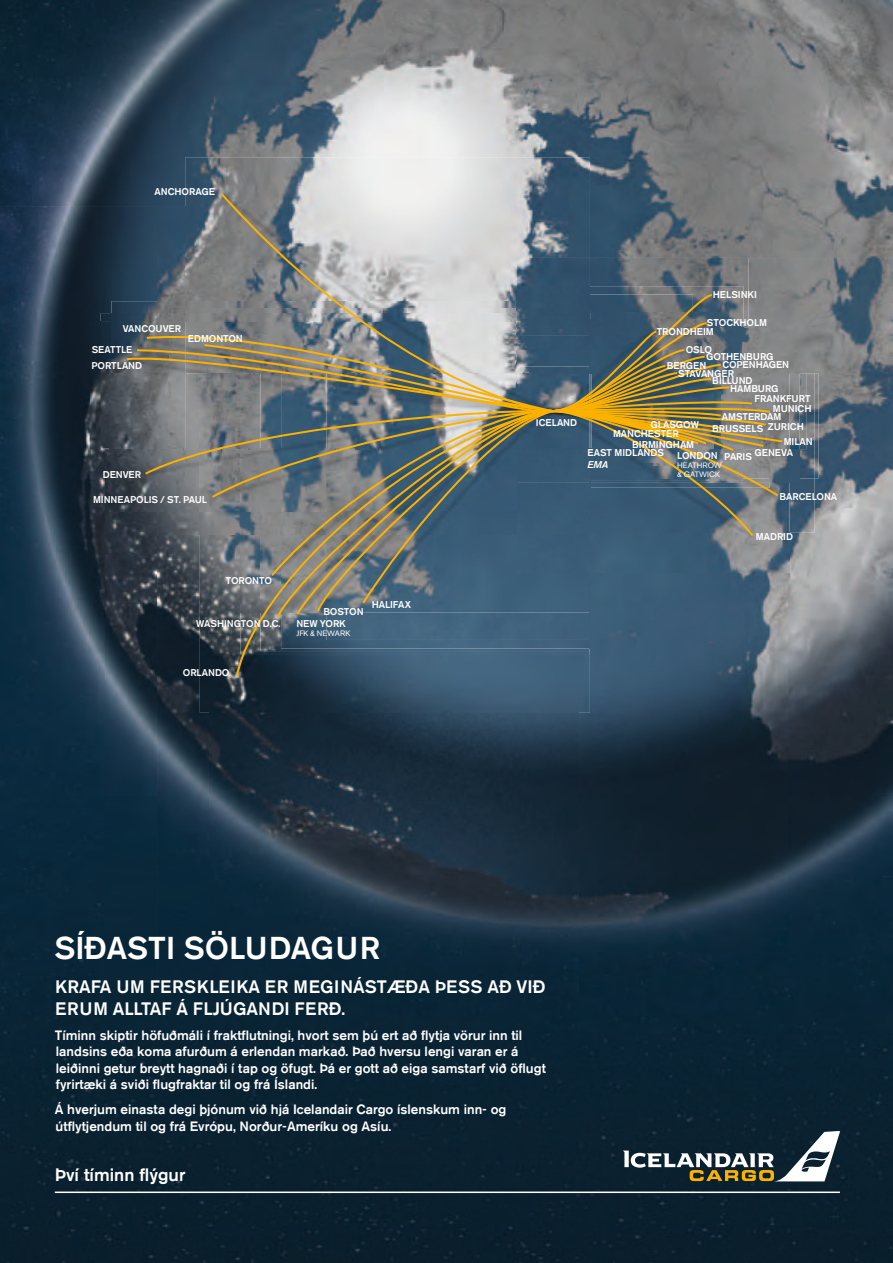
<style>
.page{position:relative;width:893px;height:1263px;background:#fff}
.page>*{position:absolute;margin:0;border:0;box-sizing:border-box;transform-origin:0 0}
.t1{font:500 31.5px "Altitude";color:#fff}
.t2{font:500 18px/21.6px "Altitude";color:#fff}
.t3{font:500 13.5px/16.5px "Altitude";color:#fff}
.t4{font:500 9.75px/15.9px "Altitude";letter-spacing:-.005em;color:#fff}
.t5{font:italic 500 9.75px "Altitude";color:#fff}
.t6{font:7.8px/9px "Altitude";letter-spacing:.01em;color:#fff}
</style>
<div class="page">
<div style="left:0;top:1034px;width:893px;height:229px;background:#0a2130"></div>
<img style="left:0;top:0;width:577px;height:206px">
<img style="left:577px;top:0;width:316px;height:258px">
<img style="left:0;top:206px;width:157px;height:155px">
<img style="left:157px;top:206px;width:28px;height:87px">
<img style="left:749px;top:258px;width:144px;height:155px">
<img style="left:0;top:361px;width:105px;height:673px">
<img style="left:105px;top:449px;width:52px;height:585px">
<img style="left:788px;top:413px;width:105px;height:621px">
<img style="left:157px;top:606px;width:53px;height:428px">
<img style="left:578px;top:606px;width:210px;height:428px">
<img style="left:210px;top:713px;width:368px;height:321px">
<img style="left:200px;top:606px;width:390px;height:107px">
<img style="left:590px;top:573px;width:1px;height:67px">
<img style="left:556px;top:640px;width:34px;height:8px">
<img style="left:556px;top:612px;width:34px;height:28px">
<img style="left:109px;top:450px;width:16px;height:61px">
<img style="left:101px;top:313px;width:10px;height:9px">
<img style="left:111px;top:301px;width:14px;height:12px">
<img style="left:111px;top:313px;width:14px;height:9px">
<img style="left:111px;top:449px;width:58px;height:1px">
<img style="left:802px;top:479px;width:12px;height:54px">
<img style="left:814px;top:374px;width:4px;height:105px">
<img style="left:802px;top:374px;width:12px;height:105px">
<img style="left:802px;top:374px;width:4px;height:75px">
<img style="left:590px;top:258px;width:159px;height:35px">
<img style="left:590px;top:286px;width:153px;height:7px">
<img style="left:91px;top:322px;width:34px;height:127px">
<img style="left:109px;top:374px;width:2px;height:75px">
<img style="left:185px;top:157px;width:405px;height:136px">
<img style="left:556px;top:258px;width:34px;height:35px">
<svg style="left:234px;top:606px;width:322px;height:72px;background:#425e72"></svg>
<svg style="left:219px;top:191px;width:337px;height:102px;background:#b1b5b6"></svg>
<svg style="left:125px;top:293px;width:677px;height:313px;background:#6c7674"></svg>
<hr style="left:55px;top:1191px;width:785px;height:2px;background:#fff">
<svg style="left:623px;top:1131px;width:217px;height:50px"></svg>
<p class="t4" style="left:155px;top:184px;width:62px">ANCHORAGE</p>
<p class="t4" style="left:123px;top:320px;width:60px">VANCOUVER</p>
<p class="t4" style="left:91px;top:342px;width:52px">SEATTLE<br>PORTLAND</p>
<p class="t4" style="left:188px;top:331px;width:57px">EDMONTON</p>
<p class="t4" style="left:103px;top:467px;width:40px">DENVER</p>
<p class="t4" style="left:93px;top:492px;width:116px">MINNEAPOLIS / ST. PAUL</p>
<p class="t4" style="left:226px;top:573px;width:48px">TORONTO</p>
<p class="t4" style="left:323px;top:603px;width:42px">BOSTON</p>
<p class="t4" style="left:196px;top:616px;width:86px">WASHINGTON D.C.</p>
<p class="t4" style="left:296px;top:615px;width:51px">NEW YORK</p>
<p class="t6" style="left:296px;top:629px;width:55px">JFK &amp; NEWARK</p>
<p class="t4" style="left:372px;top:596px;width:41px">HALIFAX</p>
<p class="t4" style="left:183px;top:665px;width:48px">ORLANDO</p>
<p class="t4" style="left:536px;top:414px;width:43px">ICELAND</p>
<p class="t4" style="left:713px;top:287px;width:46px">HELSINKI</p>
<p class="t4" style="left:707px;top:315px;width:62px">STOCKHOLM</p>
<p class="t4" style="left:686px;top:341px;width:28px">OSLO</p>
<p class="t4" style="left:706px;top:348px;width:69px">GOTHENBURG</p>
<p class="t4" style="left:722px;top:357px;width:68px">COPENHAGEN</p>
<p class="t4" style="left:730px;top:377px;width:50px;line-height:7.9px;text-indent:-18px">BILLUND<br>HAMBURG</p>
<p class="t4" style="left:755px;top:394px;width:58px;line-height:9.6px;text-align:right">FRANKFURT<br>MUNICH</p>
<p class="t4" style="left:768px;top:419px;width:37px">ZURICH</p>
<p class="t4" style="left:724px;top:448px;width:29px">PARIS</p>
<p class="t4" style="left:657px;top:323px;width:59px">TRONDHEIM</p>
<p class="t4" style="left:667px;top:358px;width:41px">BERGEN</p>
<p class="t4" style="left:678px;top:365px;width:57px">STAVANGER</p>
<p class="t4" style="left:722px;top:408px;width:61px">AMSTERDAM</p>
<p class="t4" style="left:677px;top:448px;width:42px">LONDON</p>
<p class="t6" style="left:677px;top:461px;width:46px">HEATHROW &amp; GATWICK</p>
<p class="t4" style="left:650px;top:417px;width:50px">GLASGOW</p>
<p class="t4" style="left:587px;top:445px;width:78px">EAST MIDLANDS</p>
<p class="t5" style="left:587px;top:459px;width:22px">EMA</p>
<p class="t4" style="left:712px;top:421px;width:52px">BRUSSELS</p>
<p class="t4" style="left:613px;top:426px;width:67px">MANCHESTER</p>
<p class="t4" style="left:784px;top:433px;width:31px">MILAN</p>
<p class="t4" style="left:632px;top:436px;width:63px">BIRMINGHAM</p>
<p class="t4" style="left:754px;top:444px;width:40px">GENEVA</p>
<p class="t4" style="left:780px;top:489px;width:59px">BARCELONA</p>
<p class="t4" style="left:756px;top:529px;width:39px">MADRID</p>
<h1 class="t1" style="left:54px;top:929px;width:327px">SÍÐASTI SÖLUDAGUR</h1>
<h2 class="t2" style="left:55px;top:976px;width:492px">KRAFA UM FERSKLEIKA ER MEGINÁSTÆÐA ÞESS AÐ VIÐ<br>ERUM ALLTAF Á FLJÚGANDI FERÐ.</h2>
<p class="t3" style="left:55px;top:1027px;width:493px">Tíminn skiptir höfuðmáli í fraktflutningi, hvort sem þú ert að flytja vörur inn til landsins eða koma afurðum á erlendan markað. Það hversu lengi varan er á leiðinni getur breytt hagnaði í tap og öfugt. Þá er gott að eiga samstarf við öflugt fyrirtæki á sviði flugfraktar til og frá Íslandi.</p>
<p class="t3" style="left:55px;top:1101px;width:453px">Á hverjum einasta degi þjónum við hjá Icelandair Cargo íslenskum inn- og útflytjendum til og frá Evrópu, Norður-Ameríku og Asíu.</p>
<h2 class="t2" style="left:55px;top:1164px;width:132px">Því tíminn flýgur</h2>
</div>
